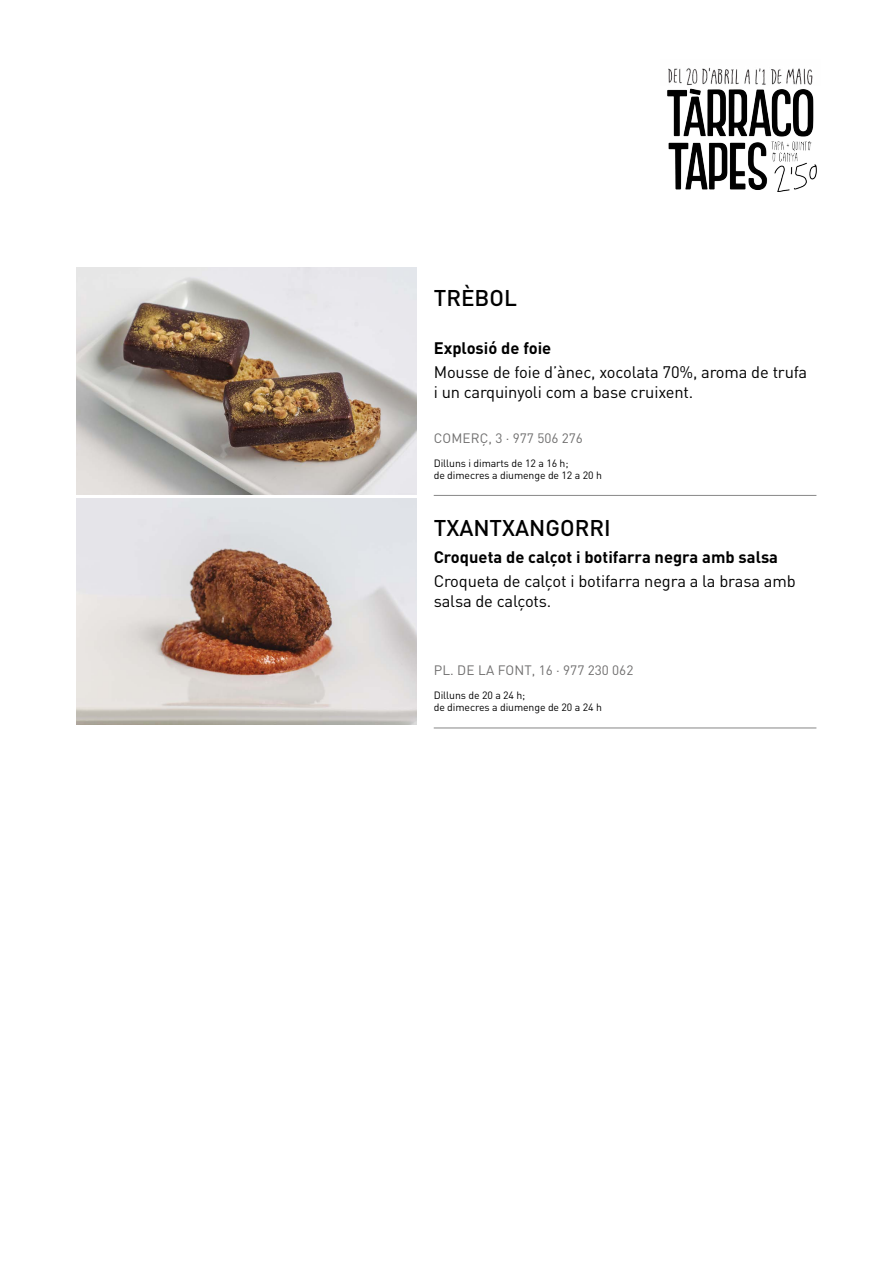
<style>
.page{position:relative;width:893px;height:1263px;background:#fff}
.page>*{position:absolute;margin:0;border:0;box-sizing:border-box;transform-origin:0 0}
.t1{font:500 22.5px "DINOT";color:#000}
.t2{font:16.5px/19.8px "DINOT";letter-spacing:-.01em;color:#000}
.t3{font:700 16.5px "DINOT";color:#000}
.t4{font:13.5px "DINOT";color:#706f6f}
.t5{font:10.5px/12px "DINOT";letter-spacing:-.01em;color:#000}
</style>
<div class="page">
<img style="left:667px;top:88px;width:150px;height:104px">
<img style="left:668px;top:67px;width:145px;height:18px">
<hr style="left:434px;top:495px;width:382px;height:1px;background:#878787">
<img style="left:77px;top:267px;width:340px;height:227px">
<img style="left:77px;top:498px;width:340px;height:227px">
<hr style="left:434px;top:728px;width:382px;height:1px;background:#878787">
<h1 class="t1" style="left:434px;top:283px;width:85px">TRÈBOL</h1>
<p class="t3" style="left:434px;top:337px;width:119px">Explosió de foie</p>
<p class="t2" style="left:434px;top:362px;width:375px">Mousse de foie d’ànec, xocolata 70%, aroma de trufa i un carquinyoli com a base cruixent.</p>
<p class="t4" style="left:434px;top:429px;width:151px">COMERÇ, 3 · 977 506 276</p>
<p class="t5" style="left:434px;top:456px;width:170px">Dilluns i dimarts de 12 a 16 h;<br>de dimecres a diumenge de 12 a 20 h</p>
<h1 class="t1" style="left:434px;top:513px;width:179px">TXANTXANGORRI</h1>
<p class="t3" style="left:434px;top:545px;width:346px">Croqueta de calçot i botifarra negra amb salsa</p>
<p class="t2" style="left:434px;top:570px;width:363px">Croqueta de calçot i botifarra negra a la brasa amb salsa de calçots.</p>
<p class="t4" style="left:434px;top:661px;width:201px">PL. DE LA FONT, 16 · 977 230 062</p>
<p class="t5" style="left:434px;top:689px;width:170px">Dilluns de 20 a 24 h;<br>de dimecres a diumenge de 20 a 24 h</p>
</div>
